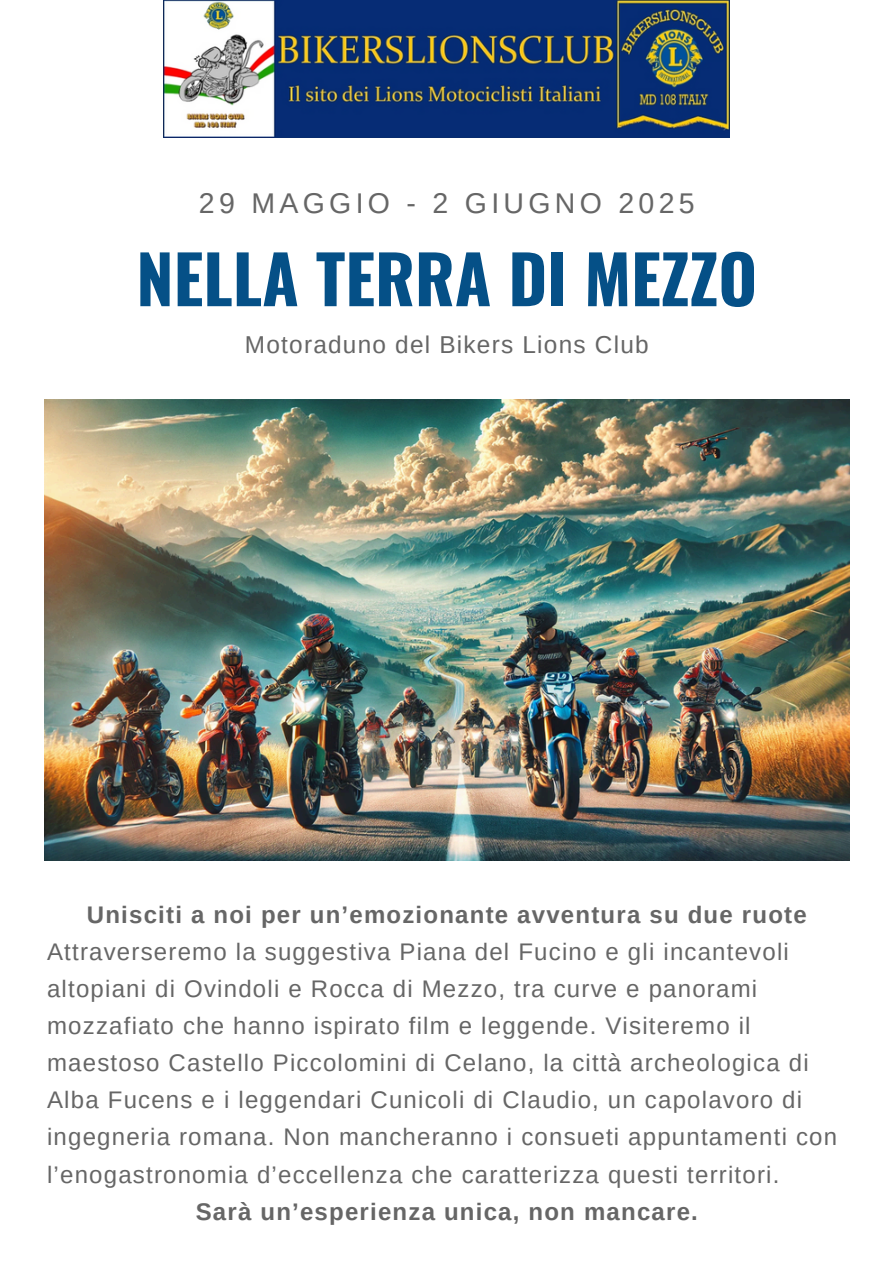
<style>
.page{position:relative;width:894px;height:1264px;background:#fff}
.page>*{position:absolute;margin:0;border:0;box-sizing:border-box;transform-origin:0 0}
.t1{font:700 66.3px "Oswald";color:#055087}
.t2{font:28.5px "Arimo";letter-spacing:.15em;color:#666}
.t3{font:24.3px "Arimo";letter-spacing:.05em;color:#666}
.t4{font:24px/37.2px "Arimo";letter-spacing:.05em;color:#666}
.t5{font:700 24px "Arimo";letter-spacing:.05em;color:#666}
</style>
<div class="page">
<img style="left:44px;top:400px;width:805px;height:460px">
<img style="left:163px;top:0;width:566px;height:137px">
<h1 class="t2" style="left:199px;top:187px;width:497px">29 MAGGIO - 2 GIUGNO 2025</h1>
<p class="t1" style="left:136px;top:227px;width:622px">NELLA TERRA DI MEZZO</p>
<h2 class="t3" style="left:245px;top:331px;width:405px">Motoraduno del Bikers Lions Club</h2>
<p class="t5" style="left:87px;top:900px;width:721px">Unisciti a noi per un’emozionante avventura su due ruote</p>
<p class="t4" style="left:47px;top:932px;width:791px">Attraverseremo la suggestiva Piana del Fucino e gli incantevoli altopiani di Ovindoli e Rocca di Mezzo, tra curve e panorami mozzafiato che hanno ispirato film e leggende. Visiteremo il maestoso Castello Piccolomini di Celano, la città archeologica di Alba Fucens e i leggendari Cunicoli di Claudio, un capolavoro di ingegneria romana. Non mancheranno i consueti appuntamenti con l’enogastronomia d’eccellenza che caratterizza questi territori.</p>
<p class="t5" style="left:196px;top:1197px;width:503px">Sarà un’esperienza unica, non mancare.</p>
</div>
